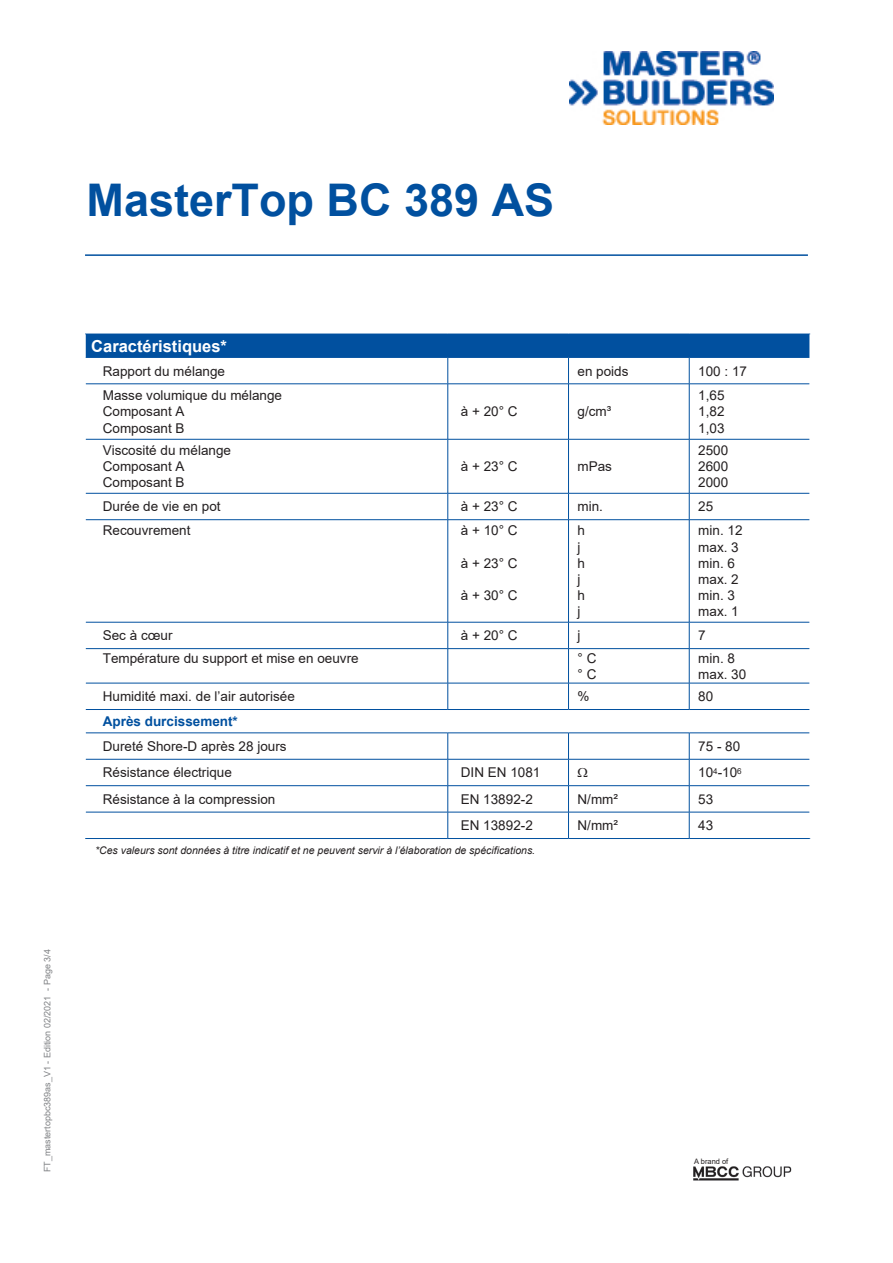
<style>
.page{position:relative;width:893px;height:1263px;background:#fff}
.page>*{position:absolute;margin:0;border:0;box-sizing:border-box;transform-origin:0 0}
.t1{font:700 45px "Arial";color:#01509f}
.t2{font:700 16.5px "Arial";color:#fff}
.t3{font:13.5px/16.2px "Arial";color:#231f20}
.t4{font:700 13.5px "Arial";color:#01509f}
.t5{font:italic 10.5px "Arial";color:#231f20}
.t6{font:9px "Arial";color:#808285}
.t7{font:7.5px "Arial";color:#231f20}
</style>
<div class="page">
<hr style="left:85px;top:254px;width:723px;height:2px;background:#01509f">
<div style="left:85px;top:334px;width:725px;height:23px;background:#01509f"></div>
<svg style="left:86px;top:358px;width:724px;height:480px"></svg>
<hr style="left:85px;top:357px;width:363px;height:1px;background:#01509f">
<hr style="left:448px;top:357px;width:120px;height:1px;background:#01509f">
<svg style="left:448px;top:358px;width:1px;height:26px"></svg>
<hr style="left:568px;top:357px;width:121px;height:1px;background:#01509f">
<svg style="left:568px;top:358px;width:1px;height:26px"></svg>
<hr style="left:689px;top:357px;width:121px;height:1px;background:#01509f">
<svg style="left:689px;top:358px;width:1px;height:26px"></svg>
<hr style="left:85px;top:384px;width:363px;height:1px;background:#01509f">
<hr style="left:448px;top:384px;width:120px;height:1px;background:#01509f">
<hr style="left:448px;top:384px;width:1px;height:55px;background:#01509f">
<hr style="left:568px;top:384px;width:121px;height:1px;background:#01509f">
<hr style="left:568px;top:384px;width:1px;height:55px;background:#01509f">
<hr style="left:689px;top:384px;width:121px;height:1px;background:#01509f">
<hr style="left:689px;top:384px;width:1px;height:55px;background:#01509f">
<hr style="left:85px;top:439px;width:363px;height:1px;background:#01509f">
<hr style="left:448px;top:439px;width:120px;height:1px;background:#01509f">
<hr style="left:448px;top:439px;width:1px;height:54px;background:#01509f">
<hr style="left:568px;top:439px;width:121px;height:1px;background:#01509f">
<hr style="left:568px;top:439px;width:1px;height:54px;background:#01509f">
<hr style="left:689px;top:439px;width:121px;height:1px;background:#01509f">
<hr style="left:689px;top:439px;width:1px;height:54px;background:#01509f">
<hr style="left:85px;top:493px;width:363px;height:1px;background:#01509f">
<hr style="left:448px;top:493px;width:120px;height:1px;background:#01509f">
<svg style="left:448px;top:493px;width:1px;height:26px"></svg>
<hr style="left:568px;top:493px;width:121px;height:1px;background:#01509f">
<svg style="left:568px;top:493px;width:1px;height:26px"></svg>
<hr style="left:689px;top:493px;width:121px;height:1px;background:#01509f">
<svg style="left:689px;top:493px;width:1px;height:26px"></svg>
<hr style="left:85px;top:519px;width:363px;height:1px;background:#01509f">
<hr style="left:448px;top:519px;width:120px;height:1px;background:#01509f">
<hr style="left:448px;top:520px;width:1px;height:102px;background:#01509f">
<hr style="left:568px;top:519px;width:121px;height:1px;background:#01509f">
<hr style="left:568px;top:520px;width:1px;height:102px;background:#01509f">
<hr style="left:689px;top:519px;width:121px;height:1px;background:#01509f">
<hr style="left:689px;top:520px;width:1px;height:102px;background:#01509f">
<hr style="left:85px;top:622px;width:363px;height:1px;background:#01509f">
<hr style="left:448px;top:622px;width:120px;height:1px;background:#01509f">
<svg style="left:448px;top:622px;width:1px;height:26px"></svg>
<hr style="left:568px;top:622px;width:121px;height:1px;background:#01509f">
<svg style="left:568px;top:622px;width:1px;height:26px"></svg>
<hr style="left:689px;top:622px;width:121px;height:1px;background:#01509f">
<svg style="left:689px;top:622px;width:1px;height:26px"></svg>
<hr style="left:85px;top:648px;width:363px;height:1px;background:#01509f">
<hr style="left:448px;top:648px;width:120px;height:1px;background:#01509f">
<hr style="left:448px;top:649px;width:1px;height:34px;background:#01509f">
<hr style="left:568px;top:648px;width:121px;height:1px;background:#01509f">
<hr style="left:568px;top:649px;width:1px;height:34px;background:#01509f">
<hr style="left:689px;top:648px;width:121px;height:1px;background:#01509f">
<hr style="left:689px;top:649px;width:1px;height:34px;background:#01509f">
<hr style="left:85px;top:683px;width:363px;height:1px;background:#01509f">
<hr style="left:448px;top:683px;width:120px;height:1px;background:#01509f">
<svg style="left:448px;top:683px;width:1px;height:26px"></svg>
<hr style="left:568px;top:683px;width:121px;height:1px;background:#01509f">
<svg style="left:568px;top:683px;width:1px;height:26px"></svg>
<hr style="left:689px;top:683px;width:121px;height:1px;background:#01509f">
<svg style="left:689px;top:683px;width:1px;height:26px"></svg>
<hr style="left:85px;top:709px;width:363px;height:1px;background:#01509f">
<hr style="left:448px;top:709px;width:120px;height:1px;background:#01509f">
<hr style="left:568px;top:709px;width:121px;height:1px;background:#01509f">
<hr style="left:689px;top:709px;width:121px;height:1px;background:#01509f">
<hr style="left:85px;top:733px;width:363px;height:1px;background:#01509f">
<hr style="left:448px;top:733px;width:120px;height:1px;background:#01509f">
<hr style="left:568px;top:733px;width:121px;height:1px;background:#01509f">
<hr style="left:689px;top:733px;width:121px;height:1px;background:#01509f">
<hr style="left:85px;top:759px;width:363px;height:1px;background:#01509f">
<hr style="left:448px;top:759px;width:120px;height:1px;background:#01509f">
<hr style="left:568px;top:759px;width:121px;height:1px;background:#01509f">
<hr style="left:689px;top:759px;width:121px;height:1px;background:#01509f">
<hr style="left:85px;top:785px;width:363px;height:1px;background:#01509f">
<hr style="left:448px;top:785px;width:120px;height:1px;background:#01509f">
<hr style="left:568px;top:785px;width:121px;height:1px;background:#01509f">
<hr style="left:689px;top:785px;width:121px;height:1px;background:#01509f">
<hr style="left:85px;top:812px;width:363px;height:1px;background:#01509f">
<hr style="left:448px;top:812px;width:120px;height:1px;background:#01509f">
<svg style="left:448px;top:733px;width:1px;height:105px"></svg>
<hr style="left:568px;top:812px;width:121px;height:1px;background:#01509f">
<svg style="left:568px;top:733px;width:1px;height:105px"></svg>
<hr style="left:689px;top:812px;width:121px;height:1px;background:#01509f">
<svg style="left:689px;top:733px;width:1px;height:105px"></svg>
<hr style="left:85px;top:838px;width:363px;height:1px;background:#01509f">
<hr style="left:448px;top:838px;width:120px;height:1px;background:#01509f">
<hr style="left:568px;top:838px;width:121px;height:1px;background:#01509f">
<hr style="left:689px;top:838px;width:121px;height:1px;background:#01509f">
<svg style="left:85px;top:334px;width:1px;height:50px"></svg>
<hr style="left:85px;top:384px;width:1px;height:55px;background:#fff">
<hr style="left:85px;top:439px;width:1px;height:54px;background:#fff">
<img style="left:570px;top:51px;width:204px;height:74px">
<img style="left:693px;top:1166px;width:99px;height:15px">
<svg style="left:578px;top:768px;width:10px;height:9px"></svg>
<h1 class="t1" style="left:87px;top:169px;width:469px">MasterTop BC 389 AS</h1>
<p class="t6" style="left:41px;top:1172px;width:225px;rotate:-90deg">FT_mastertopbc389as_V1 - Edition 02/2021 - Page 3/4</p>
<p class="t2" style="left:91px;top:334px;width:137px">Caractéristiques*</p>
<p class="t3" style="left:103px;top:363px;width:124px">Rapport du mélange</p>
<p class="t3" style="left:577px;top:363px;width:53px">en poids</p>
<p class="t3" style="left:698px;top:363px;width:50px">100 : 17</p>
<p class="t3" style="left:103px;top:387px;width:181px">Masse volumique du mélange<br>Composant A<br>Composant B</p>
<p class="t3" style="left:698px;top:387px;width:28px;text-align:justify">1,65<br>1,82<br>1,03</p>
<p class="t3" style="left:461px;top:403px;width:58px">à + 20° C</p>
<p class="t3" style="left:577px;top:403px;width:35px">g/cm³</p>
<p class="t3" style="left:103px;top:442px;width:130px">Viscosité du mélange<br>Composant A<br>Composant B</p>
<p class="t3" style="left:461px;top:458px;width:58px">à + 23° C</p>
<p class="t3" style="left:577px;top:458px;width:36px">mPas</p>
<p class="t3" style="left:698px;top:442px;width:32px;text-align:justify">2500<br>2600<br>2000</p>
<p class="t3" style="left:103px;top:498px;width:119px">Durée de vie en pot</p>
<p class="t3" style="left:461px;top:498px;width:58px">à + 23° C</p>
<p class="t3" style="left:577px;top:498px;width:27px">min.</p>
<p class="t3" style="left:698px;top:498px;width:17px">25</p>
<p class="t3" style="left:103px;top:522px;width:89px">Recouvrement</p>
<p class="t3" style="left:461px;top:522px;width:58px">à + 10° C</p>
<p class="t3" style="left:461px;top:555px;width:58px">à + 23° C</p>
<p class="t3" style="left:461px;top:587px;width:58px">à + 30° C</p>
<p class="t3" style="left:577px;top:522px;width:9px">h j h j h j</p>
<p class="t3" style="left:698px;top:522px;width:46px">min. 12 max. 3 min. 6 max. 2 min. 3 max. 1</p>
<p class="t3" style="left:103px;top:627px;width:71px">Sec à cœur</p>
<p class="t3" style="left:461px;top:627px;width:58px">à + 20° C</p>
<p class="t3" style="left:577px;top:627px;width:4px">j</p>
<p class="t3" style="left:698px;top:627px;width:9px">7</p>
<p class="t3" style="left:103px;top:650px;width:257px">Température du support et mise en oeuvre</p>
<p class="t3" style="left:577px;top:650px;width:20px">° C ° C</p>
<p class="t3" style="left:698px;top:650px;width:50px">min. 8 max. 30</p>
<p class="t3" style="left:103px;top:688px;width:194px">Humidité maxi. de l’air autorisée</p>
<p class="t3" style="left:578px;top:688px;width:14px">%</p>
<p class="t3" style="left:698px;top:688px;width:17px">80</p>
<p class="t4" style="left:103px;top:712px;width:137px">Après durcissement*</p>
<p class="t3" style="left:103px;top:738px;width:185px">Dureté Shore-D après 28 jours</p>
<p class="t3" style="left:698px;top:738px;width:44px">75 - 80</p>
<p class="t3" style="left:103px;top:764px;width:131px">Résistance électrique</p>
<p class="t3" style="left:461px;top:764px;width:81px">DIN EN 1081</p>
<p class="t3" style="left:698px;top:764px;width:45px">10<sup>4</sup>-10<sup>6</sup></p>
<p class="t3" style="left:103px;top:791px;width:174px">Résistance à la compression</p>
<p class="t3" style="left:461px;top:791px;width:74px">EN 13892-2</p>
<p class="t3" style="left:577px;top:791px;width:42px">N/mm²</p>
<p class="t3" style="left:698px;top:791px;width:17px">53</p>
<p class="t3" style="left:461px;top:817px;width:74px">EN 13892-2</p>
<p class="t3" style="left:577px;top:817px;width:42px">N/mm²</p>
<p class="t3" style="left:698px;top:817px;width:17px">43</p>
<p class="t5" style="left:95px;top:843px;width:442px">*Ces valeurs sont données à titre indicatif et ne peuvent servir à l’élaboration de spécifications.</p>
<p class="t7" style="left:694px;top:1156px;width:36px">A brand of</p>
</div>
